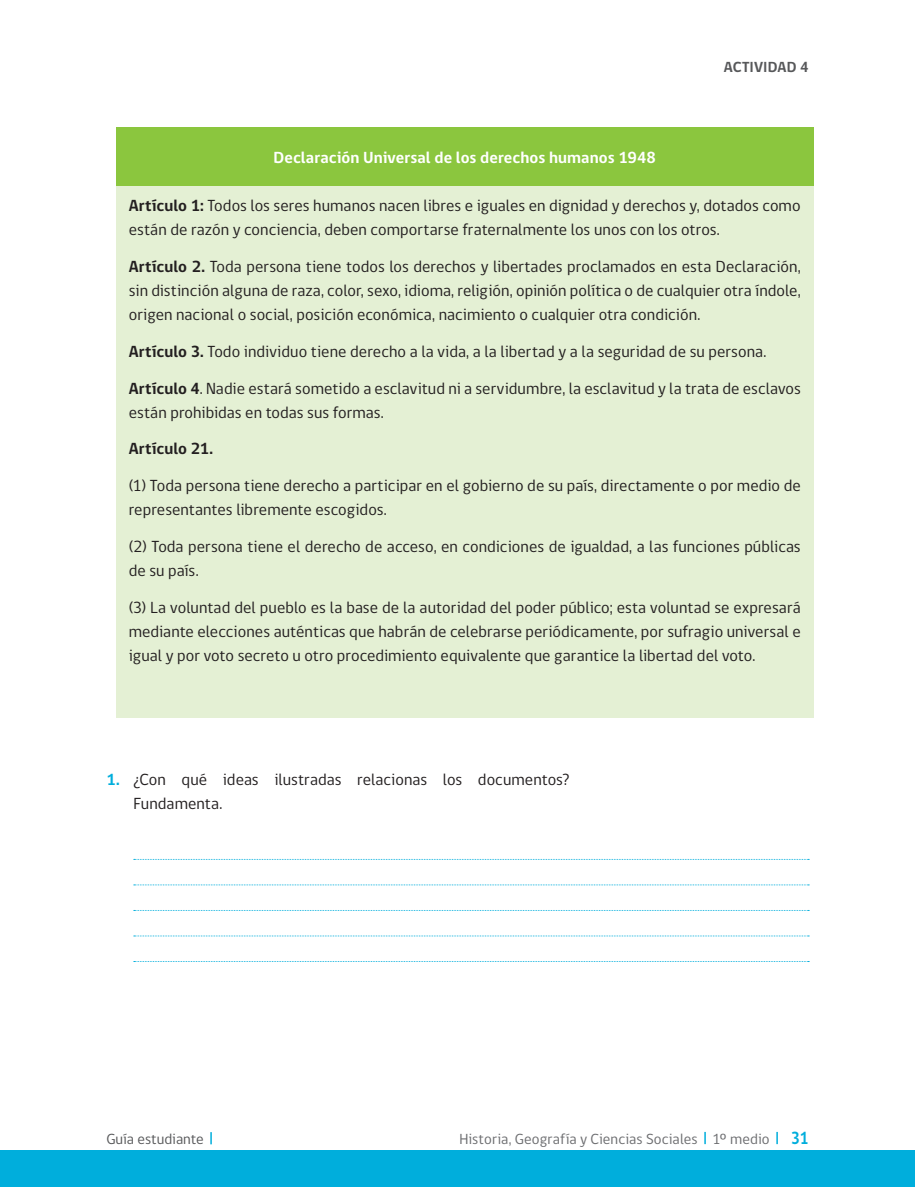
<style>
.page{position:relative;width:915px;height:1187px;background:#fff}
.page>*{position:absolute;margin:0;border:0;box-sizing:border-box;transform-origin:0 0}
.texto_general_todo_a{font:16.5px/24px "gob CL";letter-spacing:.005em;color:#231f20}
.punteo_numero_letra{font:16.5px/24px "gob CL";letter-spacing:.005em;color:#231f20}
.texto_general_todo_a-2{font:700 16.5px "gob CL";letter-spacing:.005em;color:#fff}
.texto_general_todo_a-3{font:700 16.5px "gob CL";color:#231f20}
.t1{font:15px "gob CL";letter-spacing:.01em;color:#6c6d70}
.t2{font:15px "gob CL";color:#57585a}
.titulos{font:700 15px "gob CL";letter-spacing:.005em;color:#57585a}
.s1{font-weight:700}
.s2{font-weight:700;color:#00aedc}
.s3{font-weight:700;font-size:18px;color:#00aedc}
</style>
<div class="page">
<svg style="left:704px;top:1131px;width:1px;height:12px"></svg>
<svg style="left:776px;top:1131px;width:1px;height:12px"></svg>
<hr style="left:0;top:1149px;width:1px;height:37px;background:#00aedc">
<div style="left:0;top:1150px;width:914px;height:36px;background:#00aedc"></div>
<svg style="left:210px;top:1132px;width:2px;height:12px"></svg>
<div style="left:116px;top:128px;width:697px;height:58px;background:#8bc63e"></div>
<div style="left:116px;top:186px;width:697px;height:531px;background:#e4f0d4"></div>
<svg style="left:134px;top:859px;width:674px;height:1px"></svg>
<svg style="left:134px;top:884px;width:674px;height:1px"></svg>
<svg style="left:134px;top:910px;width:674px;height:1px"></svg>
<svg style="left:134px;top:935px;width:674px;height:1px"></svg>
<svg style="left:134px;top:961px;width:674px;height:1px"></svg>
<p class="titulos" style="left:723px;top:57px;width:86px">ACTIVIDAD 4</p>
<p class="texto_general_todo_a-2" style="left:273px;top:146px;width:383px">Declaración Universal de los derechos humanos 1948</p>
<p class="texto_general_todo_a" style="left:129px;top:194px;width:673px"><span class="s1">Artículo 1:</span> Todos los seres humanos nacen libres e iguales en dignidad y derechos y, dotados como están de razón y conciencia, deben comportarse fraternalmente los unos con los otros.</p>
<p class="texto_general_todo_a" style="left:129px;top:255px;width:673px;text-align:justify"><span class="s1">Artículo 2.</span> Toda persona tiene todos los derechos y libertades proclamados en esta Declaración, sin distinción alguna de raza, color, sexo, idioma, religión, opinión política o de cualquier otra índole, origen nacional o social, posición económica, nacimiento o cualquier otra condición.</p>
<p class="texto_general_todo_a" style="left:129px;top:340px;width:639px"><span class="s1">Artículo 3.</span> Todo individuo tiene derecho a la vida, a la libertad y a la seguridad de su persona.</p>
<p class="texto_general_todo_a" style="left:129px;top:376px;width:673px"><span class="s1">Artículo 4</span>. Nadie estará sometido a esclavitud ni a servidumbre, la esclavitud y la trata de esclavos están prohibidas en todas sus formas.</p>
<p class="texto_general_todo_a-3" style="left:129px;top:437px;width:86px">Artículo 21.</p>
<p class="texto_general_todo_a" style="left:129px;top:474px;width:673px">(1) Toda persona tiene derecho a participar en el gobierno de su país, directamente o por medio de representantes libremente escogidos.</p>
<p class="texto_general_todo_a" style="left:129px;top:535px;width:673px">(2) Toda persona tiene el derecho de acceso, en condiciones de igualdad, a las funciones públicas de su país.</p>
<p class="texto_general_todo_a" style="left:129px;top:595px;width:673px;text-align:justify">(3) La voluntad del pueblo es la base de la autoridad del poder público; esta voluntad se expresará mediante elecciones auténticas que habrán de celebrarse periódicamente, por sufragio universal e igual y por voto secreto u otro procedimiento equivalente que garantice la libertad del voto.</p>
<p class="punteo_numero_letra" style="left:133px;top:767px;width:437px;text-indent:-27px"><span class="s2">1.</span> ¿Con qué ideas ilustradas relacionas los documentos?<br>Fundamenta.</p>
<p class="t2" style="left:106px;top:1128px;width:99px">Guía estudiante</p>
<p class="t1" style="left:459px;top:1128px;width:350px">Historia, Geografía y Ciencias Sociales 1º medio <span class="s3">31</span></p>
</div>
